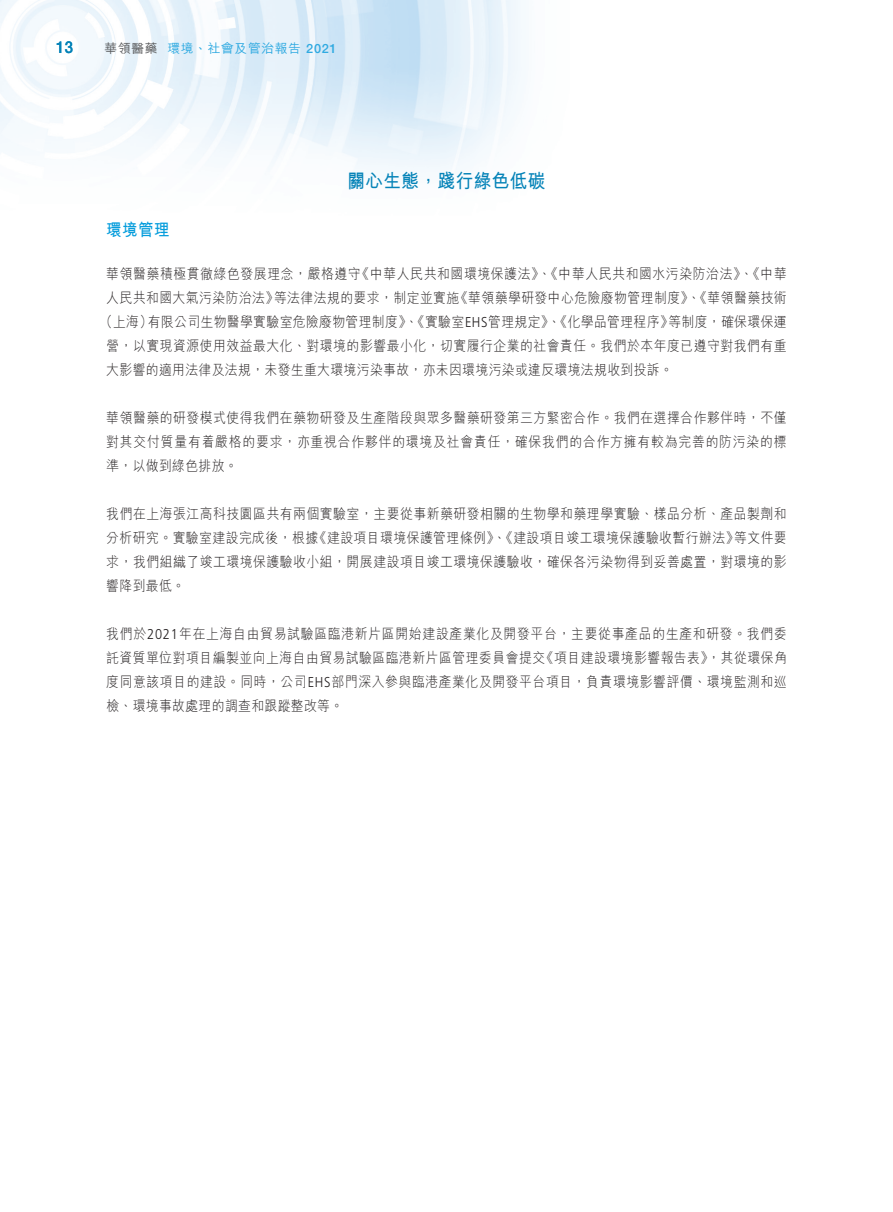
<style>
.page{position:relative;width:893px;height:1212px;background:#fff}
.page>*{position:absolute;margin:0;border:0;box-sizing:border-box;transform-origin:0 0}
.t1{font:700 19.5px "M Hei HK";letter-spacing:.03em;color:#0583b8;scale:.9 1}
.t2{font:700 17.25px "M Hei HK";color:#069ddc;scale:.9 1}
.t3{font:500 16.5px "Helvetica Neue LT Std";color:#0583b8;scale:.9 1}
.t4{font:300 14.25px/24px "M Hei HK";letter-spacing:.04em;color:#231f20;scale:.9 1}
.t5{font:500 12.75px "M Hei HK";letter-spacing:.055em;color:#30aae1}
.t6{font:500 12.75px "M Hei HK";color:#57585a}
.s1{font-family:"Helvetica Neue LT Std"}
.s2{font-family:"Frutiger LT Std"}
</style>
<div class="page">
<img style="left:0;top:0;width:522px;height:173px">
<p class="t3" style="left:56px;top:37px;width:20px">13</p>
<p class="t6" style="left:105px;top:39px;width:55px">華領醫藥</p>
<p class="t5" style="left:167px;top:39px;width:171px">環境、社會及管治報告 <span class="s1">2021</span></p>
<p class="t2" style="left:106px;top:217px;width:72px">環境管理</p>
<h1 class="t1" style="left:347px;top:166px;width:221px">關心生態，踐行綠色低碳</h1>
<p class="t4" style="left:357px;top:261px;width:479px">《中華人民共和國環境保護法》、《中華人民共和國水污染防治法》、《中華</p>
<p class="t4" style="left:106px;top:261px;width:284px">華領醫藥積極貫徹綠色發展理念，嚴格遵守</p>
<p class="t4" style="left:106px;top:285px;width:193px">人民共和國大氣污染防治法》</p>
<p class="t4" style="left:455px;top:285px;width:370px">《華領藥學研發中心危險廢物管理制度》、《華領醫藥技術</p>
<p class="t4" style="left:274px;top:285px;width:207px">等法律法規的要求，制定並實施</p>
<p class="t4" style="left:106px;top:309px;width:757px;text-indent:-6px">（上海）<br>營，以實現資源使用效益最大化、對環境的影響最小化，切實履行企業的社會責任。我們於本年度已遵守對我們有重大影響的適用法律及法規，未發生重大環境污染事故，亦未因環境污染或違反環境法規收到投訴。</p>
<p class="t4" style="left:106px;top:405px;width:757px;text-align:justify">華領醫藥的研發模式使得我們在藥物研發及生產階段與眾多醫藥研發第三方緊密合作。我們在選擇合作夥伴時，不僅對其交付質量有着嚴格的要求，亦重視合作夥伴的環境及社會責任，確保我們的合作方擁有較為完善的防污染的標準，以做到綠色排放。</p>
<p class="t4" style="left:106px;top:501px;width:757px;text-align:right">我們在上海張江高科技園區共有兩個實驗室，主要從事新藥研發相關的生物學和藥理學實驗、樣品分析、產品製劑和等文件要</p>
<p class="t4" style="left:148px;top:309px;width:585px">有限公司生物醫學實驗室危險廢物管理制度》、《實驗室<span class="s2">EHS</span>管理規定》、《化學品管理程序》</p>
<p class="t4" style="left:668px;top:309px;width:133px">等制度，確保環保運</p>
<p class="t4" style="left:314px;top:525px;width:473px">《建設項目環境保護管理條例》、《建設項目竣工環境保護驗收暫行辦法》</p>
<p class="t4" style="left:106px;top:525px;width:757px">分析研究。實驗室建設完成後，根據<br>求，我們組織了竣工環境保護驗收小組，開展建設項目竣工環境保護驗收，確保各污染物得到妥善處置，對環境的影響降到最低。</p>
<p class="t4" style="left:106px;top:621px;width:758px;text-align:right">我們於<span class="s2">2021</span>年在上海自由貿易試驗區臨港新片區開始建設產業化及開發平台，主要從事產品的生產和研發。我們委《項目建設環境影響報告表，》其從環保角</p>
<p class="t4" style="left:106px;top:645px;width:757px">託資質單位對項目編製並向上海自由貿易試驗區臨港新片區管理委員會提交<br>度同意該項目的建設。同時，公司<span class="s2">EHS</span>部門深入參與臨港產業化及開發平台項目，負責環境影響評價、環境監測和巡檢、環境事故處理的調查和跟蹤整改等。</p>
</div>
